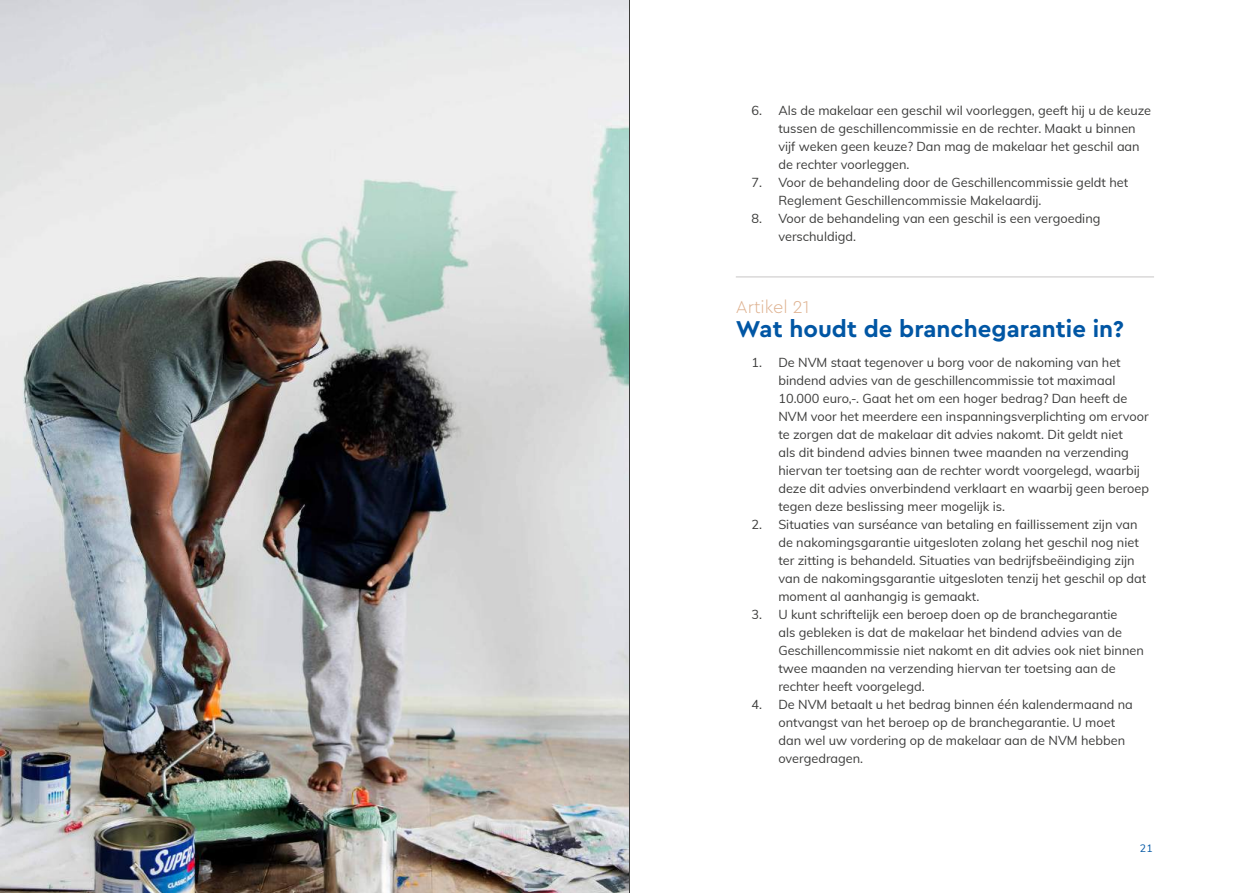
<style>
.page{position:relative;width:1259px;height:893px;background:#fff}
.page>*{position:absolute;margin:0;border:0;box-sizing:border-box;transform-origin:0 0}
.t1{font:700 24px "Cera Pro";color:#0056a4}
.t2{font:300 18px "Cera Pro";color:#dfb392}
.t3{font:12.75px/18px "Muli";color:#3c3c3b}
.t4{font:10.5px "Muli";color:#0056a4}
</style>
<div class="page">
<hr style="left:736px;top:277px;width:418px;height:1px;background:#c7c6c6">
<img style="left:0;top:0;width:629px;height:893px">
<hr style="left:629px;top:0;width:1px;height:893px;background:#3c3c3b">
<p class="t3" style="left:778px;top:100px;width:374px;text-indent:-27px">6. Als de makelaar een geschil wil voorleggen, geeft hij u de keuze tussen de geschillencommissie en de rechter. Maakt u binnen vijf weken geen keuze? Dan mag de makelaar het geschil aan de rechter voorleggen.</p>
<p class="t3" style="left:778px;top:172px;width:351px;text-indent:-27px">7. Voor de behandeling door de Geschillencommissie geldt het<br>Reglement Geschillencommissie Makelaardij.</p>
<p class="t3" style="left:778px;top:208px;width:324px;text-indent:-27px">8. Voor de behandeling van een geschil is een vergoeding verschuldigd.</p>
<h2 class="t2" style="left:736px;top:295px;width:75px">Artikel 21</h2>
<h1 class="t1" style="left:736px;top:313px;width:390px">Wat houdt de branchegarantie in?</h1>
<p class="t3" style="left:778px;top:352px;width:372px;text-indent:-27px">1. De NVM staat tegenover u borg voor de nakoming van het bindend advies van de geschillencommissie tot maximaal 10.000 euro,-. Gaat het om een hoger bedrag? Dan heeft de NVM voor het meerdere een inspanningsverplichting om ervoor te zorgen dat de makelaar dit advies nakomt. Dit geldt niet<br>als dit bindend advies binnen twee maanden na verzending hiervan ter toetsing aan de rechter wordt voorgelegd, waarbij deze dit advies onverbindend verklaart en waarbij geen beroep tegen deze beslissing meer mogelijk is.</p>
<p class="t3" style="left:778px;top:514px;width:369px;text-indent:-27px">2. Situaties van surséance van betaling en faillissement zijn van de nakomingsgarantie uitgesloten zolang het geschil nog niet ter zitting is behandeld. Situaties van bedrijfsbeëindiging zijn van de nakomingsgarantie uitgesloten tenzij het geschil op dat moment al aanhangig is gemaakt.</p>
<p class="t3" style="left:778px;top:604px;width:367px;text-indent:-27px">3. U kunt schriftelijk een beroep doen op de branchegarantie<br>als gebleken is dat de makelaar het bindend advies van de Geschillencommissie niet nakomt en dit advies ook niet binnen twee maanden na verzending hiervan ter toetsing aan de rechter heeft voorgelegd.</p>
<p class="t3" style="left:778px;top:694px;width:356px;text-indent:-27px">4. De NVM betaalt u het bedrag binnen één kalendermaand na ontvangst van het beroep op de branchegarantie. U moet dan wel uw vordering op de makelaar aan de NVM hebben overgedragen.</p>
<p class="t4" style="left:1139px;top:840px;width:14px">21</p>
</div>
